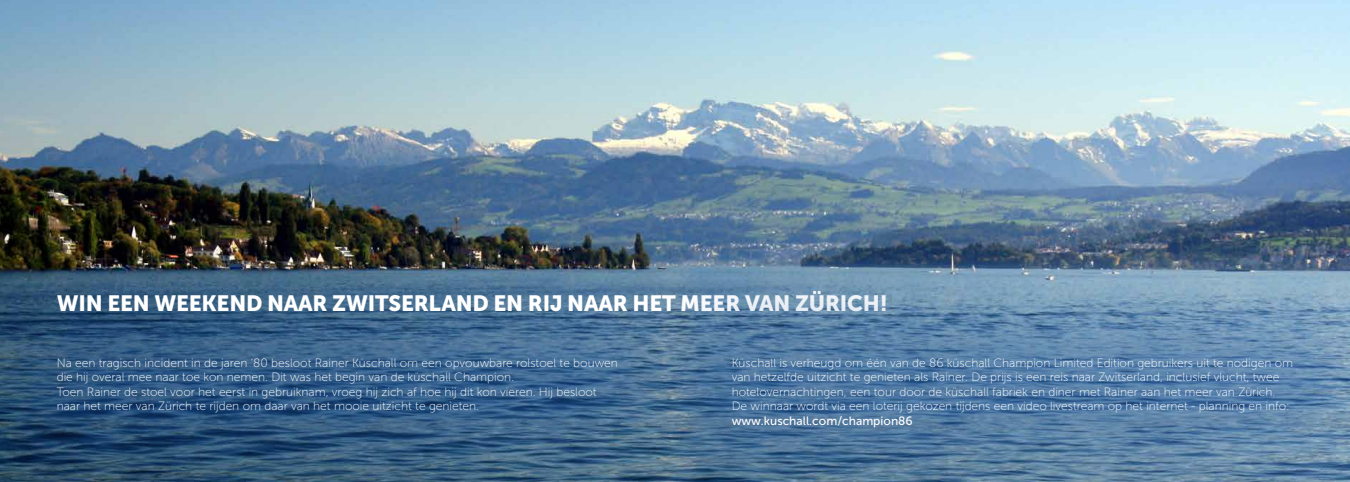
<style>
.page{position:relative;width:1350px;height:482px;background:#fff}
.page>*{position:absolute;margin:0;border:0;box-sizing:border-box;transform-origin:0 0}
.t1{font:22px "Museo Sans 900";letter-spacing:-.01em;color:#fff}
.t2{font:12px/14.4px "Museo Sans 100";color:#fff}
.t3{font:12px "Museo Sans 500";color:#fff}
</style>
<div class="page">
<img style="left:0;top:0;width:1349px;height:257px">
<div style="left:0;top:257px;width:715px;height:225px;background:#20559d;opacity:.42"></div>
<div style="left:630px;top:256px;width:719px;height:226px;background:#20559d;opacity:.42"></div>
<h1 class="t1" style="left:57px;top:291px;width:832px">WIN EEN WEEKEND NAAR ZWITSERLAND EN RIJ NAAR HET MEER VAN ZÜRICH!</h1>
<p class="t2" style="left:57px;top:356px;width:562px">Na een tragisch incident in de jaren ‘80 besloot Rainer Küschall om een opvouwbare rolstoel te bouwen die hij overal mee naar toe kon nemen. Dit was het begin van de küschall Champion.<br>Toen Rainer de stoel voor het eerst in gebruiknam, vroeg hij zich af hoe hij dit kon vieren. Hij besloot naar het meer van Zürich te rijden om daar van het mooie uitzicht te genieten.</p>
<p class="t2" style="left:731px;top:356px;width:563px">Küschall is verheugd om één van de 86 küschall Champion Limited Edition gebruikers uit te nodigen om van hetzelfde uitzicht te genieten als Rainer. De prijs is een reis naar Zwitserland, inclusief vlucht, twee hotelovernachtingen, een tour door de küschall fabriek en diner met Rainer aan het meer van Zürich.<br>De winnaar wordt via een loterij gekozen tijdens een video livestream op het internet - planning en info:</p>
<p class="t3" style="left:731px;top:414px;width:182px">www.kuschall.com/champion86</p>
</div>
